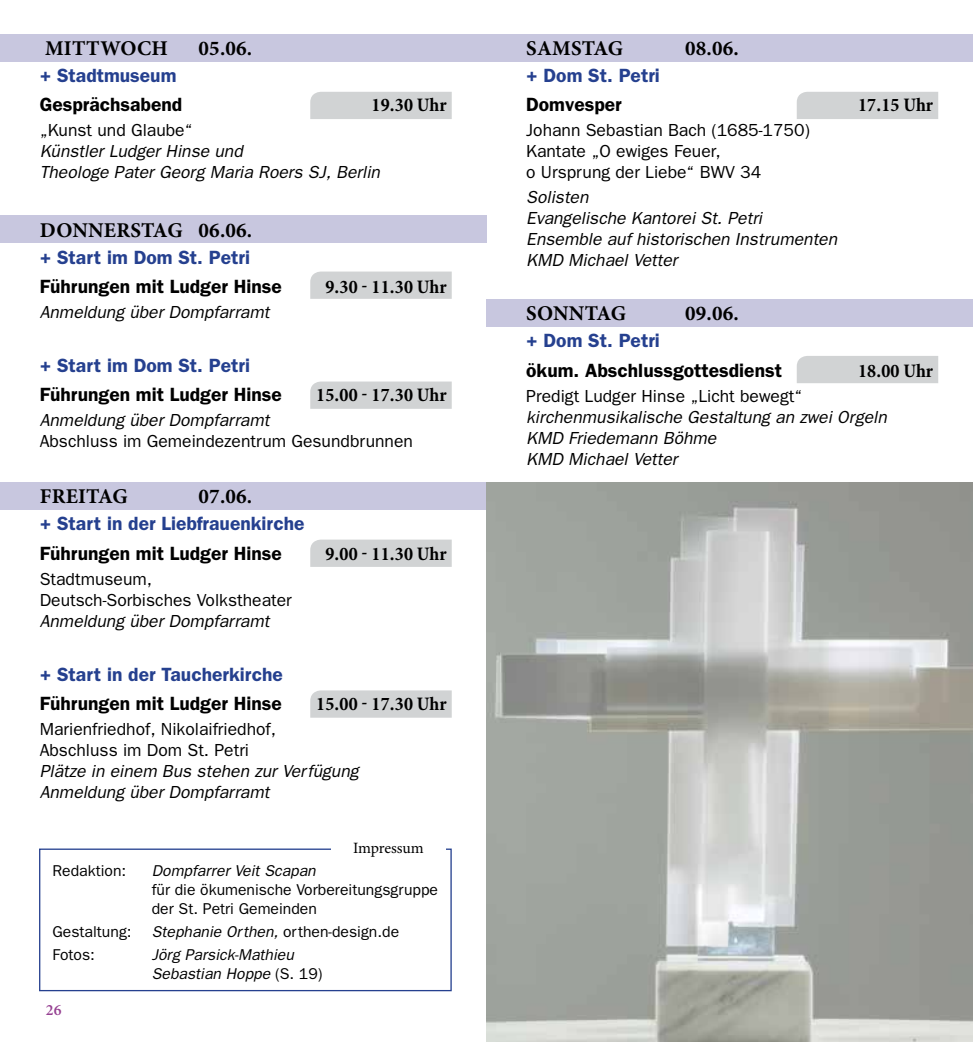
<style>
.page{position:relative;width:973px;height:1042px;background:#fff}
.page>*{position:absolute;margin:0;border:0;box-sizing:border-box;transform-origin:0 0}
.t1{font:700 21px "Minion Pro";letter-spacing:.01em;color:#000}
.t2{font:600 19.25px "Franklin Gothic";color:#000}
.t3{font:600 19.25px "Franklin Gothic";color:#25408f}
.t4{font:700 condensed 19.25px "Minion Pro";letter-spacing:.01em;color:#000}
.t5{font:italic 17.5px/21px "Franklin Gothic";color:#000}
.t6{font:17.5px/21px "Franklin Gothic";color:#000}
.t7{font:italic 15.75px/18.9px "Franklin Gothic";color:#000}
.t8{font:15.75px/18.9px "Franklin Gothic";color:#000}
.t9{font:15.75px "Minion Pro";letter-spacing:-.01em;color:#000}
.t10{font:600 15.75px "Minion Pro";color:#964192}
.s1{font-style:normal}
</style>
<div class="page">
<div style="left:796px;top:356px;width:142px;height:27px;background:#d1d3d4"></div>
<div style="left:796px;top:92px;width:142px;height:27px;background:#d1d3d4"></div>
<svg style="left:310px;top:690px;width:141px;height:28px;background:#d2d4d5"></svg>
<div style="left:310px;top:539px;width:141px;height:28px;background:#d1d3d4"></div>
<div style="left:310px;top:381px;width:141px;height:28px;background:#d1d3d4"></div>
<div style="left:310px;top:271px;width:141px;height:28px;background:#d1d3d4"></div>
<div style="left:310px;top:92px;width:141px;height:27px;background:#d1d3d4"></div>
<div style="left:486px;top:300px;width:486px;height:27px;background:#c8c7df"></div>
<div style="left:486px;top:35px;width:486px;height:27px;background:#c8c7df"></div>
<div style="left:0;top:483px;width:486px;height:27px;background:#c8c7df"></div>
<div style="left:0;top:215px;width:486px;height:28px;background:#c8c7df"></div>
<div style="left:0;top:35px;width:486px;height:27px;background:#c8c7df"></div>
<div style="left:39px;top:848px;width:412px;height:143px;border:1px solid #25408f"></div>
<div style="left:331px;top:841px;width:114px;height:27px;background:#fff"></div>
<img style="left:486px;top:483px;width:486px;height:559px">
<p class="t1" style="left:45px;top:33px;width:124px">MITTWOCH</p>
<p class="t1" style="left:198px;top:33px;width:55px">05.06.</p>
<p class="t3" style="left:40px;top:64px;width:138px">+ Stadtmuseum</p>
<p class="t2" style="left:40px;top:93px;width:144px">Gesprächsabend</p>
<p class="t4" style="left:371px;top:92px;width:77px">19.30 Uhr</p>
<p class="t6" style="left:40px;top:119px;width:154px">„Kunst und Glaube“</p>
<p class="t5" style="left:40px;top:140px;width:342px">Künstler Ludger Hinse und<br>Theologe Pater Georg Maria Roers SJ, Berlin</p>
<p class="t1" style="left:40px;top:215px;width:214px">DONNERSTAG 06.06.</p>
<p class="t3" style="left:40px;top:246px;width:212px">+ Start im Dom St. Petri</p>
<p class="t2" style="left:40px;top:275px;width:244px">Führungen mit Ludger Hinse</p>
<p class="t4" style="left:325px;top:273px;width:123px">9.30 - 11.30 Uhr</p>
<p class="t5" style="left:40px;top:301px;width:231px">Anmeldung über Dompfarramt</p>
<p class="t3" style="left:40px;top:354px;width:212px">+ Start im Dom St. Petri</p>
<p class="t2" style="left:40px;top:383px;width:244px">Führungen mit Ludger Hinse</p>
<p class="t4" style="left:316px;top:382px;width:132px">15.00 - 17.30 Uhr</p>
<p class="t5" style="left:40px;top:409px;width:231px">Anmeldung über Dompfarramt</p>
<p class="t6" style="left:40px;top:430px;width:375px">Abschluss im Gemeindezentrum Gesundbrunnen</p>
<p class="t1" style="left:40px;top:482px;width:89px">FREITAG</p>
<p class="t1" style="left:198px;top:482px;width:55px">07.06.</p>
<p class="t3" style="left:40px;top:512px;width:266px">+ Start in der Liebfrauenkirche</p>
<p class="t2" style="left:40px;top:541px;width:244px">Führungen mit Ludger Hinse</p>
<p class="t4" style="left:325px;top:540px;width:123px">9.00 - 11.30 Uhr</p>
<p class="t6" style="left:40px;top:568px;width:253px">Stadtmuseum,<br>Deutsch-Sorbisches Volkstheater</p>
<p class="t5" style="left:40px;top:610px;width:231px">Anmeldung über Dompfarramt</p>
<p class="t3" style="left:40px;top:663px;width:245px">+ Start in der Taucherkirche</p>
<p class="t2" style="left:40px;top:692px;width:244px">Führungen mit Ludger Hinse</p>
<p class="t4" style="left:316px;top:690px;width:132px">15.00 - 17.30 Uhr</p>
<p class="t6" style="left:40px;top:718px;width:238px">Marienfriedhof, Nikolaifriedhof,<br>Abschluss im Dom St. Petri</p>
<p class="t5" style="left:40px;top:760px;width:320px">Plätze in einem Bus stehen zur Verfügung<br>Anmeldung über Dompfarramt</p>
<p class="t9" style="left:353px;top:837px;width:72px">Impressum</p>
<p class="t8" style="left:52px;top:861px;width:75px">Redaktion:</p>
<p class="t7" style="left:152px;top:861px;width:165px">Dompfarrer Veit Scapan</p>
<p class="t8" style="left:152px;top:880px;width:288px">für die ökumenische Vorbereitungsgruppe der St. Petri Gemeinden</p>
<p class="t8" style="left:52px;top:921px;width:81px">Gestaltung:</p>
<p class="t7" style="left:152px;top:921px;width:249px">Stephanie Orthen, <span class="s1">orthen-design.de</span></p>
<p class="t8" style="left:52px;top:944px;width:44px">Fotos:</p>
<p class="t7" style="left:152px;top:944px;width:172px">Jörg Parsick-Mathieu<br>Sebastian Hoppe <span class="s1">(S. 19)</span></p>
<p class="t10" style="left:46px;top:999px;width:17px">26</p>
<p class="t1" style="left:526px;top:33px;width:98px">SAMSTAG</p>
<p class="t1" style="left:685px;top:33px;width:55px">08.06.</p>
<p class="t3" style="left:526px;top:64px;width:135px">+ Dom St. Petri</p>
<p class="t2" style="left:526px;top:93px;width:97px">Domvesper</p>
<p class="t4" style="left:857px;top:92px;width:77px">17.15 Uhr</p>
<p class="t6" style="left:526px;top:119px;width:285px">Johann Sebastian Bach (1685-1750)<br>Kantate „O ewiges Feuer,<br>o Ursprung der Liebe“ BWV 34</p>
<p class="t5" style="left:526px;top:186px;width:312px">Solisten<br>Evangelische Kantorei St. Petri<br>Ensemble auf historischen Instrumenten<br>KMD Michael Vetter</p>
<p class="t1" style="left:526px;top:299px;width:101px">SONNTAG</p>
<p class="t1" style="left:685px;top:299px;width:55px">09.06.</p>
<p class="t3" style="left:526px;top:329px;width:135px">+ Dom St. Petri</p>
<p class="t2" style="left:526px;top:359px;width:257px">ökum. Abschlussgottesdienst</p>
<p class="t4" style="left:857px;top:357px;width:77px">18.00 Uhr</p>
<p class="t6" style="left:526px;top:385px;width:278px">Predigt Ludger Hinse „Licht bewegt“</p>
<p class="t5" style="left:526px;top:406px;width:362px">kirchenmusikalische Gestaltung an zwei Orgeln<br>KMD Friedemann Böhme<br>KMD Michael Vetter</p>
</div>
